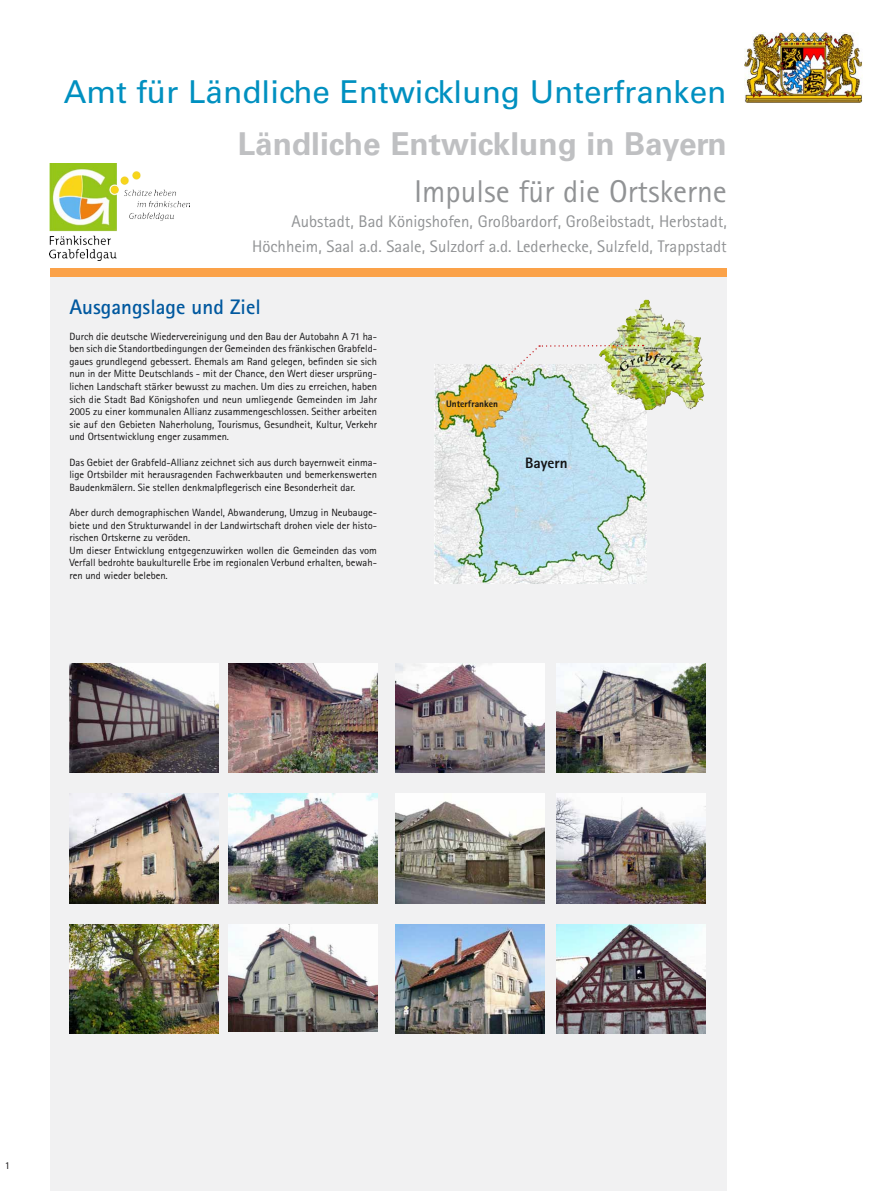
<style>
.page{position:relative;width:893px;height:1191px;background:#fff}
.page>*{position:absolute;margin:0;border:0;box-sizing:border-box;transform-origin:0 0}
.t1{font:31.5px "Univers LT Std";color:#0090c0}
.t2{font:700 31.5px "Univers LT Std";color:#bfc0c2}
.t3{font:31.5px "Rotis Sans Serif";color:#919395}
.t4{font:700 21px "Rotis Sans Serif";color:#00589f}
.t5{font:16.8px/25.2px "Rotis Sans Serif";color:#919395;text-align:right}
.t6{font:800 15.12px "Rotis Sans Serif";color:#141314}
.t7{font:10.5px/12.6px "Rotis Sans Serif";color:#141314;text-align:justify}
.t8{font:800 9.45px "Rotis Sans Serif";color:#141314}
</style>
<div class="page">
<div style="left:50px;top:275px;width:676px;height:916px;background:#f1f1f2"></div>
<img style="left:745px;top:33px;width:117px;height:70px">
<div style="left:50px;top:268px;width:676px;height:9px;background:#fba249"></div>
<img style="left:50px;top:164px;width:139px;height:96px">
<img style="left:434px;top:364px;width:212px;height:219px">
<img style="left:228px;top:663px;width:149px;height:110px">
<img style="left:69px;top:924px;width:149px;height:109px">
<img style="left:396px;top:924px;width:148px;height:109px">
<img style="left:69px;top:794px;width:149px;height:109px">
<img style="left:228px;top:924px;width:149px;height:107px">
<img style="left:557px;top:924px;width:149px;height:109px">
<img style="left:557px;top:663px;width:149px;height:110px">
<img style="left:557px;top:794px;width:149px;height:109px">
<img style="left:396px;top:794px;width:148px;height:109px">
<img style="left:396px;top:663px;width:148px;height:110px">
<img style="left:69px;top:663px;width:149px;height:110px">
<img style="left:228px;top:794px;width:149px;height:109px">
<img style="left:617px;top:300px;width:31px;height:38px">
<img style="left:501px;top:344px;width:143px;height:38px">
<h1 class="t1" style="left:64px;top:73px;width:664px">Amt für Ländliche Entwicklung Unterfranken</h1>
<h1 class="t2" style="left:238px;top:125px;width:491px">Ländliche Entwicklung in Bayern</h1>
<h1 class="t3" style="left:414px;top:172px;width:314px">Impulse für die Ortskerne</h1>
<h3 class="t5" style="left:252px;top:208px;width:476px">Aubstadt, Bad Königshofen, Großbardorf, Großeibstadt, Herbstadt,<br>Höchheim, Saal a.d. Saale, Sulzdorf a.d. Lederhecke, Sulzfeld, Trappstadt</h3>
<h2 class="t4" style="left:69px;top:294px;width:193px">Ausgangslage und Ziel</h2>
<p class="t7" style="left:69px;top:330px;width:309px">Durch die deutsche Wiedervereinigung und den Bau der Autobahn A 71 ha&shy;ben sich die Standortbedingungen der Gemeinden des fränkischen Grabfeld&shy;gaues grundlegend gebessert. Ehemals am Rand gelegen, befinden sie sich nun in der Mitte Deutschlands - mit der Chance, den Wert dieser ursprüng&shy;lichen Landschaft stärker bewusst zu machen. Um dies zu erreichen, haben sich die Stadt Bad Königshofen und neun umliegende Gemeinden im Jahr 2005 zu einer kommunalen Allianz zusammengeschlossen. Seither arbeiten sie auf den Gebieten Naherholung, Tourismus, Gesundheit, Kultur, Verkehr und Ortsentwicklung enger zusammen.</p>
<p class="t7" style="left:69px;top:456px;width:309px">Das Gebiet der Grabfeld-Allianz zeichnet sich aus durch bayernweit einma&shy;lige Ortsbilder mit herausragenden Fachwerkbauten und bemerkenswerten Baudenkmälern. Sie stellen denkmalpflegerisch eine Besonderheit dar.</p>
<p class="t7" style="left:69px;top:506px;width:309px;text-align:left">Aber durch demographischen Wandel, Abwanderung, Umzug in Neubauge&shy;biete und den Strukturwandel in der Landwirtschaft drohen viele der histo&shy;rischen Ortskerne zu veröden.<br>Um dieser Entwicklung entgegenzuwirken wollen die Gemeinden das vom Verfall bedrohte baukulturelle Erbe im regionalen Verbund erhalten, bewah&shy;ren und wieder beleben.</p>
<p class="t8" style="left:446px;top:398px;width:53px">Unterfranken</p>
<h3 class="t6" style="left:525px;top:453px;width:44px">Bayern</h3>
<p class="t7" style="left:5px;top:1159px;width:7px">1</p>
</div>
